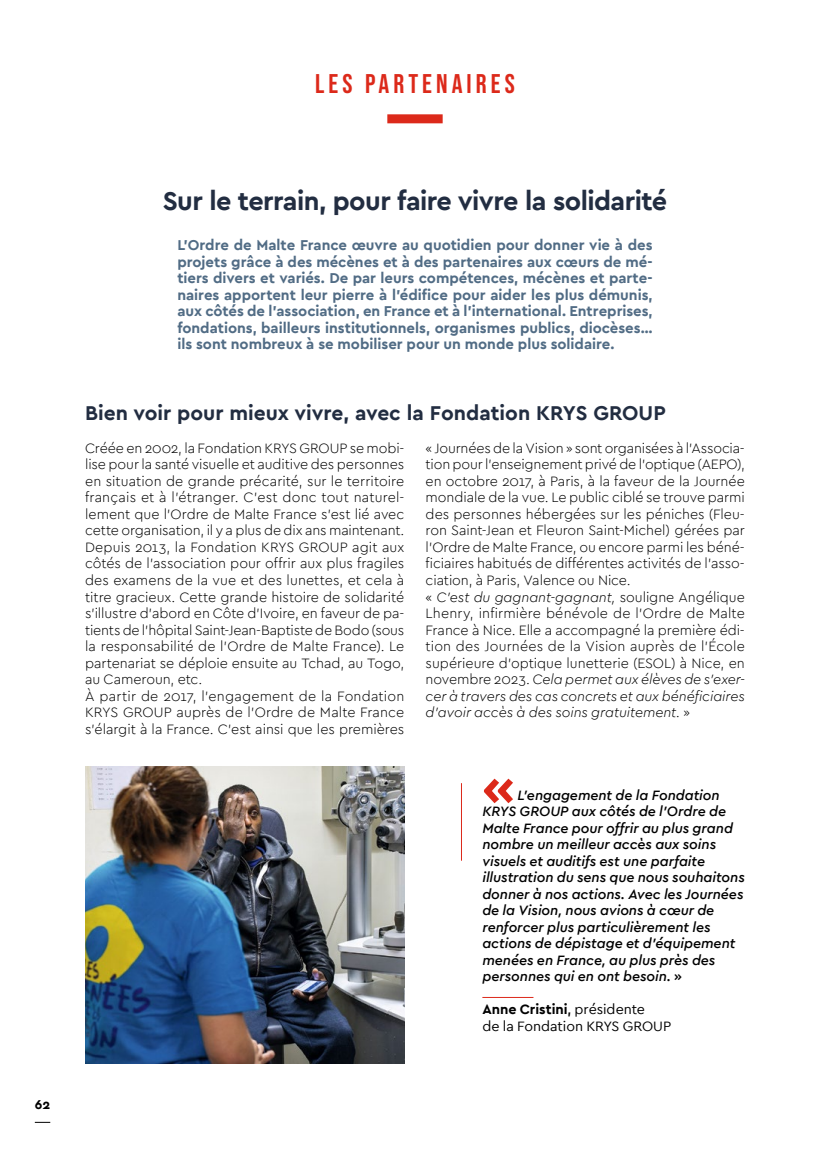
<style>
.page{position:relative;width:830px;height:1149px;background:#fff}
.page>*{position:absolute;margin:0;border:0;box-sizing:border-box;transform-origin:0 0}
.t1{font:700 54px "Cera";color:#dc291a}
.t2{font:700 27px "Cera";letter-spacing:-.02em;color:#222d41}
.t3{font:27px "Bebas Neue";letter-spacing:.15em;color:#dc291a}
.t4{font:700 21px "Cera";color:#222d41}
.t5{font:700 15px/16.5px "Cera";color:#516c85;text-align:justify}
.t6{font:300 14.25px/16.5px "Cera";letter-spacing:-.005em;color:#000}
.t7{font:italic 500 14.25px/16.5px "Cera";letter-spacing:-.005em;color:#000}
.t8{font:14.25px/16.5px "Cera";letter-spacing:-.005em;color:#000}
.t9{font:700 13.5px "Cera";color:#000}
.s1{font-style:italic}
.s2{font-style:normal}
.s3{font-weight:700}
.s4{font-weight:500}
</style>
<div class="page">
<svg style="left:35px;top:1121px;width:15px;height:1px"></svg>
<div style="left:387px;top:114px;width:55px;height:9px;background:#dc291a"></div>
<img style="left:85px;top:766px;width:319px;height:297px">
<hr style="left:461px;top:782px;width:1px;height:78px;background:#dc291a">
<hr style="left:482px;top:996px;width:51px;height:1px;background:#dc291a">
<h2 class="t3" style="left:315px;top:69px;width:201px">LES PARTENAIRES</h2>
<p class="t9" style="left:35px;top:1094px;width:17px">62</p>
<h2 class="t2" style="left:163px;top:183px;width:506px">Sur le terrain, pour faire vivre la solidarité</h2>
<p class="t5" style="left:177px;top:236px;width:476px">L’Ordre de Malte France œuvre au quotidien pour donner vie à des projets grâce à des mécènes et à des partenaires aux cœurs de mé&shy;tiers divers et variés. De par leurs compétences, mécènes et parte&shy;naires apportent leur pierre à l’édifice pour aider les plus démunis, aux côtés de l’association, en France et à l’international. Entreprises, fondations, bailleurs institutionnels, organismes publics, diocèses… ils sont nombreux à se mobiliser pour un monde plus solidaire.</p>
<h3 class="t4" style="left:85px;top:399px;width:582px">Bien voir pour mieux vivre, avec la Fondation KRYS GROUP</h3>
<p class="t6" style="left:85px;top:439px;width:320px">Créée en 2002, la Fondation KRYS GROUP se mobi&shy;lise pour la santé visuelle et auditive des personnes en situation de grande précarité, sur le territoire français et à l’étranger. C’est donc tout naturel&shy;lement que l’Ordre de Malte France s’est lié avec cette organisation, il y a plus de dix ans maintenant.<br>Depuis 2013, la Fondation KRYS GROUP agit aux côtés de l’association pour offrir aux plus fragiles des examens de la vue et des lunettes, et cela à titre gracieux. Cette grande histoire de solidarité s’illustre d’abord en Côte d’Ivoire, en faveur de pa&shy;tients de l’hôpital Saint-Jean-Baptiste de Bodo (sous la responsabilité de l’Ordre de Malte France). Le partenariat se déploie ensuite au Tchad, au Togo, au Cameroun, etc.<br>À partir de 2017, l’engagement de la Fondation KRYS GROUP auprès de l’Ordre de Malte France s’élargit à la France. C’est ainsi que les premières</p>
<p class="t6" style="left:425px;top:439px;width:320px">« Journées de la Vision » sont organisées à l’Associa&shy;tion pour l’enseignement privé de l’optique (AEPO), en octobre 2017, à Paris, à la faveur de la Journée mondiale de la vue. Le public ciblé se trouve parmi des personnes hébergées sur les péniches (Fleu&shy;ron Saint-Jean et Fleuron Saint-Michel) gérées par l’Ordre de Malte France, ou encore parmi les béné&shy;ficiaires habitués de différentes activités de l’asso&shy;ciation, à Paris, Valence ou Nice.<br>« <span class="s1">C’est du gagnant-gagnant,</span> souligne Angélique Lhenry, infirmière bénévole de l’Ordre de Malte France à Nice. Elle a accompagné la première édi&shy;tion des Journées de la Vision auprès de l’École supérieure d’optique lunetterie (ESOL) à Nice, en novembre 2023. <span class="s1">Cela permet aux élèves de s’exer&shy;cer à travers des cas concrets et aux bénéficiaires d’avoir accès à des soins gratuitement.</span> »</p>
<h1 class="t1" style="left:482px;top:751px;width:34px">«</h1>
<p class="t7" style="left:482px;top:785px;width:264px;text-indent:35px">L'engagement de la Fondation KRYS GROUP aux côtés de l'Ordre de Malte France pour offrir au plus grand nombre un meilleur accès aux soins visuels et auditifs est une parfaite illustration du sens que nous souhaitons donner à nos actions. Avec les Journées de la Vision, nous avions à cœur de renforcer plus particulièrement les actions de dépistage et d'équipement menées en France, au plus près des personnes qui en ont besoin. <span class="s2">»</span></p>
<p class="t8" style="left:482px;top:1000px;width:190px"><span class="s3">Anne Cristini</span><span class="s4">,</span> présidente<br>de la Fondation KRYS GROUP</p>
</div>
